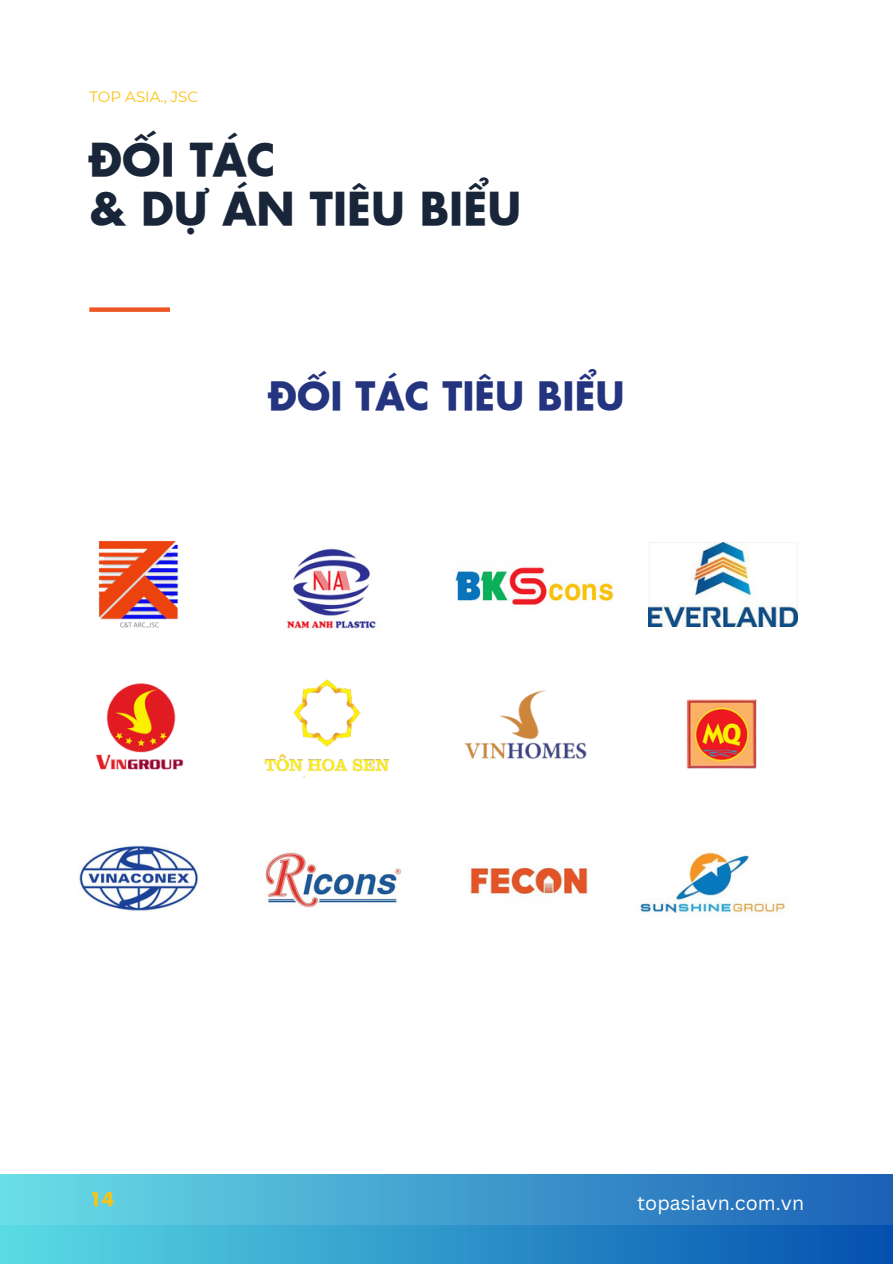
<style>
.page{position:relative;width:893px;height:1264px;background:#fff}
.page>*{position:absolute;margin:0;border:0;box-sizing:border-box;transform-origin:0 0}
.t1{font:700 43.5px "SFU Futura";color:#192639}
.t2{font:700 37.5px "SFU Futura";color:#24347f}
.t3{font:19.5px "Canva Sans";color:#fff}
.t4{font:700 18px "SFU Futura";color:#fac213}
.t5{font:15px "Montserrat";color:#fac213}
</style>
<div class="page">
<div style="left:89px;top:307px;width:81px;height:5px;background:#ec5725"></div>
<svg style="left:0;top:1224px;width:892px;height:39px;background:#2f96c9"></svg>
<div style="left:0;top:1174px;width:892px;height:50px;background:linear-gradient(to right,#6adfe7,#1c60b6)"></div>
<img style="left:640px;top:852px;width:145px;height:61px">
<img style="left:95px;top:683px;width:89px;height:87px">
<img style="left:264px;top:679px;width:126px;height:98px">
<img style="left:464px;top:690px;width:123px;height:70px">
<img style="left:455px;top:567px;width:159px;height:38px">
<img style="left:79px;top:845px;width:120px;height:66px">
<img style="left:470px;top:865px;width:118px;height:29px">
<img style="left:648px;top:543px;width:149px;height:83px">
<img style="left:265px;top:852px;width:137px;height:56px">
<img style="left:287px;top:548px;width:89px;height:81px">
<img style="left:98px;top:540px;width:81px;height:88px">
<img style="left:686px;top:699px;width:71px;height:70px">
<p class="t5" style="left:89px;top:88px;width:110px">TOP ASIA., JSC</p>
<p class="t1" style="left:89px;top:126px;width:188px">ĐỐI TÁC</p>
<p class="t1" style="left:89px;top:175px;width:433px">&amp; DỰ ÁN TIÊU BIỂU</p>
<p class="t2" style="left:269px;top:367px;width:357px">ĐỐI TÁC TIÊU BIỂU</p>
<p class="t4" style="left:89px;top:1184px;width:26px">14</p>
<p class="t3" style="left:637px;top:1189px;width:168px">topasiavn.com.vn</p>
</div>
